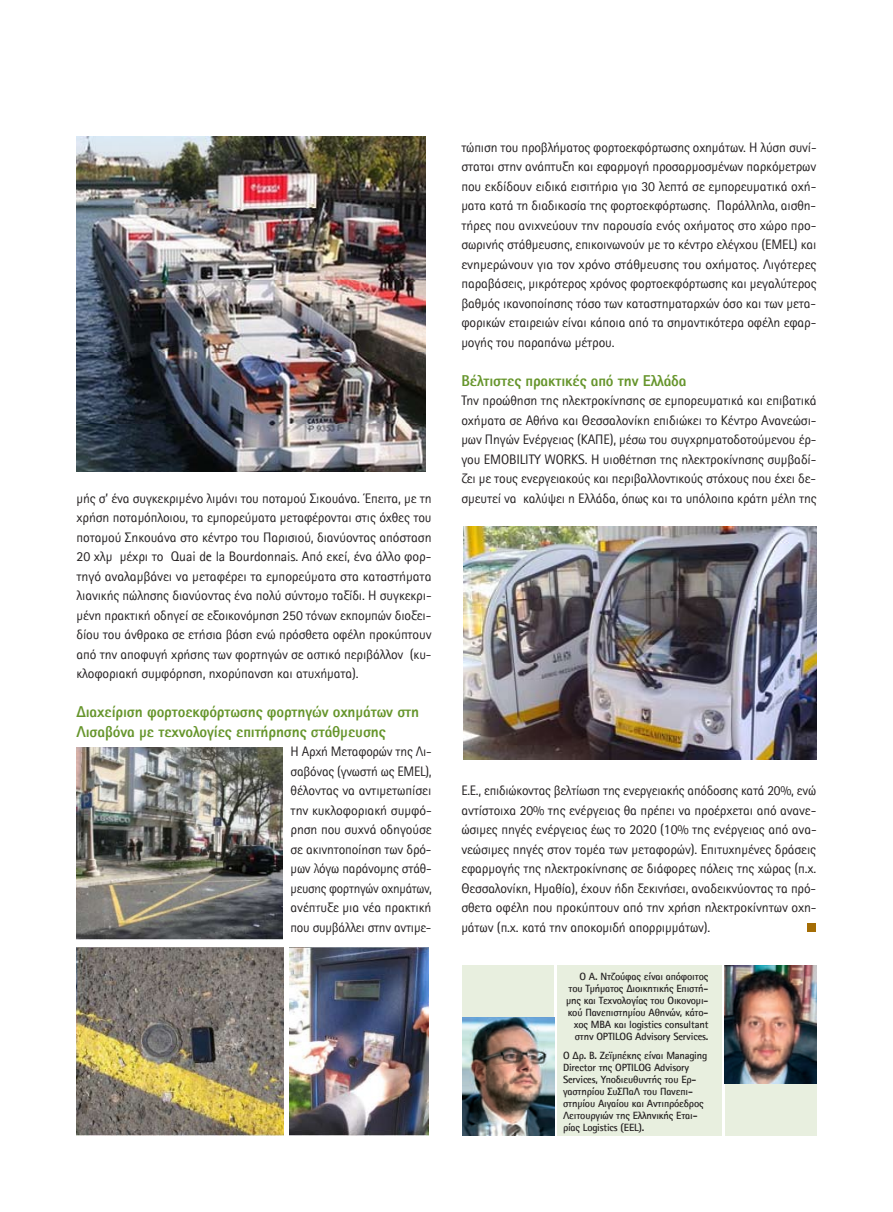
<style>
.page{position:relative;width:893px;height:1212px;background:#fff}
.page>*{position:absolute;margin:0;border:0;box-sizing:border-box;transform-origin:0 0}
.t1{font:800 15.75px/19.5px "Rotis Sans Hel";letter-spacing:-.01em;color:#66952c}
.t2{font:13.8px/19.5px "Rotis Sans Hel";letter-spacing:-.01em;color:#231f20;text-align:justify}
.t3{font:700 10.5px/12px "Rotis Sans Hel";letter-spacing:-.015em;color:#231f20;text-align:right}
</style>
<div class="page">
<div style="left:808px;top:923px;width:8px;height:9px;background:#a46d05"></div>
<div style="left:557px;top:965px;width:164px;height:170px;background:#e8efdf"></div>
<div style="left:725px;top:965px;width:91px;height:170px;background:#e8efdf"></div>
<img style="left:725px;top:965px;width:91px;height:118px">
<div style="left:463px;top:965px;width:91px;height:170px;background:#e8efdf"></div>
<img style="left:463px;top:1017px;width:91px;height:118px">
<img style="left:77px;top:137px;width:349px;height:335px">
<img style="left:77px;top:747px;width:205px;height:193px">
<img style="left:290px;top:947px;width:138px;height:188px">
<img style="left:77px;top:947px;width:206px;height:188px">
<img style="left:463px;top:526px;width:353px;height:233px">
<p class="t2" style="left:77px;top:488px;width:357px">μής σ’ ένα συγκεκριμένο λιμάνι του ποταμού Σικουάνα. Έπειτα, με τη χρήση ποταμόπλοιου, τα εμπορεύματα μεταφέρονται στις όχθες του ποταμού Σηκουάνα στο κέντρο του Παρισιού, διανύοντας απόσταση 20 χλμ μέχρι το Quai de la Bourdonnais. Από εκεί, ένα άλλο φορ&shy;τηγό αναλαμβάνει να μεταφέρει τα εμπορεύματα στα καταστήματα λιανικής πώλησης διανύοντας ένα πολύ σύντομο ταξίδι. Η συγκεκρι&shy;μένη πρακτική οδηγεί σε εξοικονόμηση 250 τόνων εκπομπών διοξει&shy;δίου του άνθρακα σε ετήσια βάση ενώ πρόσθετα οφέλη προκύπτουν από την αποφυγή χρήσης των φορτηγών σε αστικό περιβάλλον (κυ&shy;κλοφοριακή συμφόρηση, ηχορύπανση και ατυχήματα).</p>
<p class="t1" style="left:77px;top:702px;width:344px">Διαχείριση φορτoεκφόρτωσης φορτηγών οχημάτων στη<br>Λισαβόνα με τεχνολογίες επιτήρησης στάθμευσης</p>
<p class="t2" style="left:291px;top:742px;width:143px">Η Αρχή Μεταφορών της Λι&shy;σαβόνας (γνωστή ως EMEL), θέλοντας να αντιμετωπίσει την κυκλοφοριακή συμφό&shy;ρηση που συχνά οδηγούσε σε ακινητοποίηση των δρό&shy;μων λόγω παράνομης στάθ&shy;μευσης φορτηγών οχημάτων, ανέπτυξε μια νέα πρακτική που συμβάλλει στην αντιμε-</p>
<p class="t2" style="left:461px;top:137px;width:357px">τώπιση του προβλήματος φορτοεκφόρτωσης οχημάτων. Η λύση συνί&shy;σταται στην ανάπτυξη και εφαρμογή προσαρμοσμένων παρκόμετρων που εκδίδουν ειδικά εισιτήρια για 30 λεπτά σε εμπορευματικά οχή&shy;ματα κατά τη διαδικασία της φορτοεκφόρτωσης. Παράλληλα, αισθη&shy;τήρες που ανιχνεύουν την παρουσία ενός οχήματος στο χώρο προ&shy;σωρινής στάθμευσης, επικοινωνούν με το κέντρο ελέγχου (EMEL) και ενημερώνουν για τον χρόνο στάθμευσης του οχήματος. Λιγότερες παραβάσεις, μικρότερος χρόνος φορτοεκφόρτωσης και μεγαλύτερος βαθμός ικανοποίησης τόσο των καταστηματαρχών όσο και των μετα&shy;φορικών εταιρειών είναι κάποια από τα σημαντικότερα οφέλη εφαρ&shy;μογής του παραπάνω μέτρου.</p>
<p class="t1" style="left:461px;top:371px;width:227px">Βέλτιστες πρακτικές από την Ελλάδα</p>
<p class="t2" style="left:461px;top:391px;width:357px">Την προώθηση της ηλεκτροκίνησης σε εμπορευματικά και επιβατικά οχήματα σε Αθήνα και Θεσσαλονίκη επιδιώκει το Κέντρο Ανανεώσι&shy;μων Πηγών Ενέργειας (ΚΑΠΕ), μέσω του συγχρηματοδοτούμενου έρ&shy;γου EMOBILITY WORKS. Η υιοθέτηση της ηλεκτροκίνησης συμβαδί&shy;ζει με τους ενεργειακούς και περιβαλλοντικούς στόχους που έχει δε&shy;σμευτεί να καλύψει η Ελλάδα, όπως και τα υπόλοιπα κράτη μέλη της</p>
<p class="t2" style="left:461px;top:781px;width:357px">Ε.Ε., επιδιώκοντας βελτίωση της ενεργειακής απόδοσης κατά 20%, ενώ αντίστοιχα 20% της ενέργειας θα πρέπει να προέρχεται από ανανε&shy;ώσιμες πηγές ενέργειας έως το 2020 (10% της ενέργειας από ανα&shy;νεώσιμες πηγές στον τομέα των μεταφορών). Επιτυχημένες δράσεις εφαρμογής της ηλεκτροκίνησης σε διάφορες πόλεις της χώρας (π.χ.<br>Θεσσαλονίκη, Ημαθία), έχουν ήδη ξεκινήσει, αναδεικνύοντας τα πρό&shy;σθετα οφέλη που προκύπτουν από την χρήση ηλεκτροκίνητων οχη&shy;μάτων (π.χ. κατά την αποκομιδή απορριμμάτων).</p>
<p class="t3" style="left:566px;top:970px;width:144px">Ο Α. Ντζούφας είναι απόφοιτος του Τμήματος Διοικητικής Επιστή&shy;μης και Τεχνολογίας του Οικονομι&shy;κού Πανεπιστημίου Αθηνών, κάτο&shy;χος MBA και logistics consultant στην OPTILOG Advisory Services.</p>
<p class="t3" style="left:563px;top:1050px;width:146px;text-align:left">Ο Δρ. Β. Ζεϊμπέκης είναι Managing<br>Director της OPTILOG Advisory<br>Services, Υποδιευθυντής του Ερ&shy;γαστηρίου ΣυΣΠαΛ του Πανεπι&shy;στημίου Αιγαίου και Αντιπρόεδρος<br>Λειτουργιών της Ελληνικής Εται&shy;ρίας Logistics (EEL).</p>
</div>
